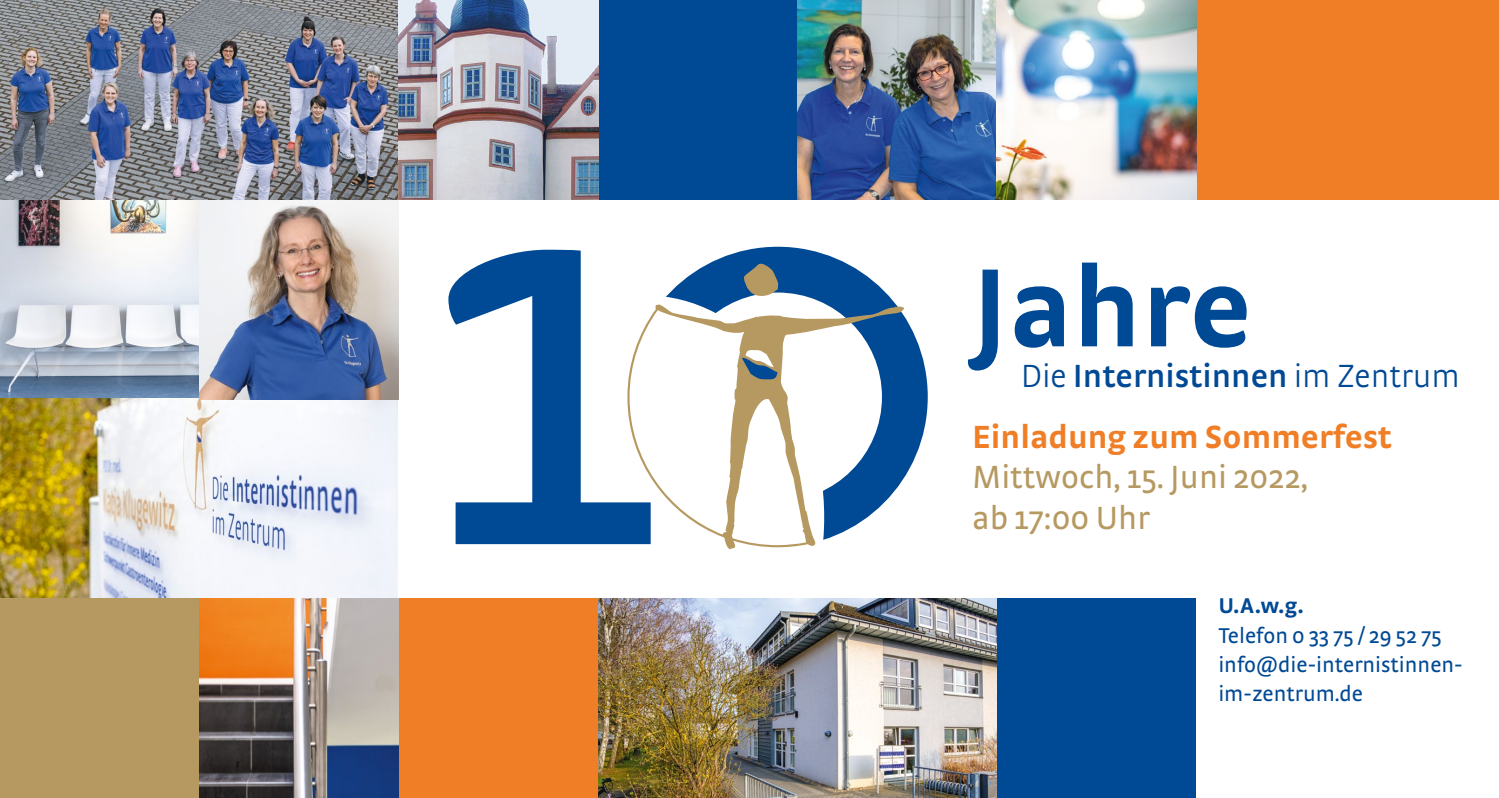
<style>
.page{position:relative;width:1499px;height:798px;background:#fff}
.page>*{position:absolute;margin:0;border:0;box-sizing:border-box;transform-origin:0 0}
.t1{font:700 117px "Strada OT";letter-spacing:.005em;color:#004994}
.t2{font:700 33.75px/60.8px "Strada OT";color:#ef7e26}
.t3{font:33.75px/40.5px "Strada OT";color:#b69961}
.t4{font:22.5px/29.2px "Strada OT";color:#004994}
.t5{font:700 22.5px "Strada OT";color:#004994}
.s1{font-weight:300;color:#004994}
.s2{font-weight:600;color:#004994}
</style>
<div class="page">
<img style="left:0;top:199px;width:199px;height:200px">
<svg style="left:0;top:399px;width:399px;height:199px;fill:#eef1f7"></svg>
<div style="left:628px;top:247px;width:300px;height:299px;background:#004994;border-radius:50%"></div>
<div style="left:467px;top:295px;width:357px;height:444px;background:#fff;border-radius:50%"></div>
<svg style="left:627px;top:304px;width:277px;height:245px"></svg>
<svg style="left:742px;top:263px;width:36px;height:36px"></svg>
<svg style="left:742px;top:358px;width:35px;height:22px"></svg>
<svg style="left:448px;top:249px;width:203px;height:295px"></svg>
<div style="left:399px;top:598px;width:199px;height:199px;background:#ef7e26"></div>
<div style="left:997px;top:598px;width:199px;height:199px;background:#004994"></div>
<img style="left:199px;top:199px;width:200px;height:200px">
<div style="left:598px;top:0;width:199px;height:199px;background:#004994"></div>
<img style="left:797px;top:0;width:200px;height:199px">
<div style="left:0;top:598px;width:199px;height:199px;background:#b69961"></div>
<div style="left:1196px;top:0;width:303px;height:199px;background:#ef7e26"></div>
<img style="left:997px;top:0;width:199px;height:199px">
<img style="left:0;top:0;width:399px;height:199px">
<img style="left:399px;top:0;width:199px;height:199px">
<img style="left:598px;top:598px;width:399px;height:199px">
<img style="left:199px;top:598px;width:200px;height:199px">
<h1 class="t1" style="left:972px;top:237px;width:282px">Jahre</h1>
<h2 class="t2" style="left:972px;top:345px;width:489px;text-indent:49px"><span class="s1">Die</span> <span class="s2">Internistinnen</span> <span class="s1">im Zentrum<br></span>Einladung zum Sommerfest</h2>
<h2 class="t3" style="left:972px;top:456px;width:337px">Mittwoch, 15. Juni 2022, ab 17:00 Uhr</h2>
<p class="t5" style="left:1218px;top:592px;width:87px">U.A.w.g.</p>
<p class="t4" style="left:1218px;top:620px;width:246px">Telefon 0 33 75 / 29 52 75 info@die-internistinnen&shy;im-zentrum.de</p>
</div>
